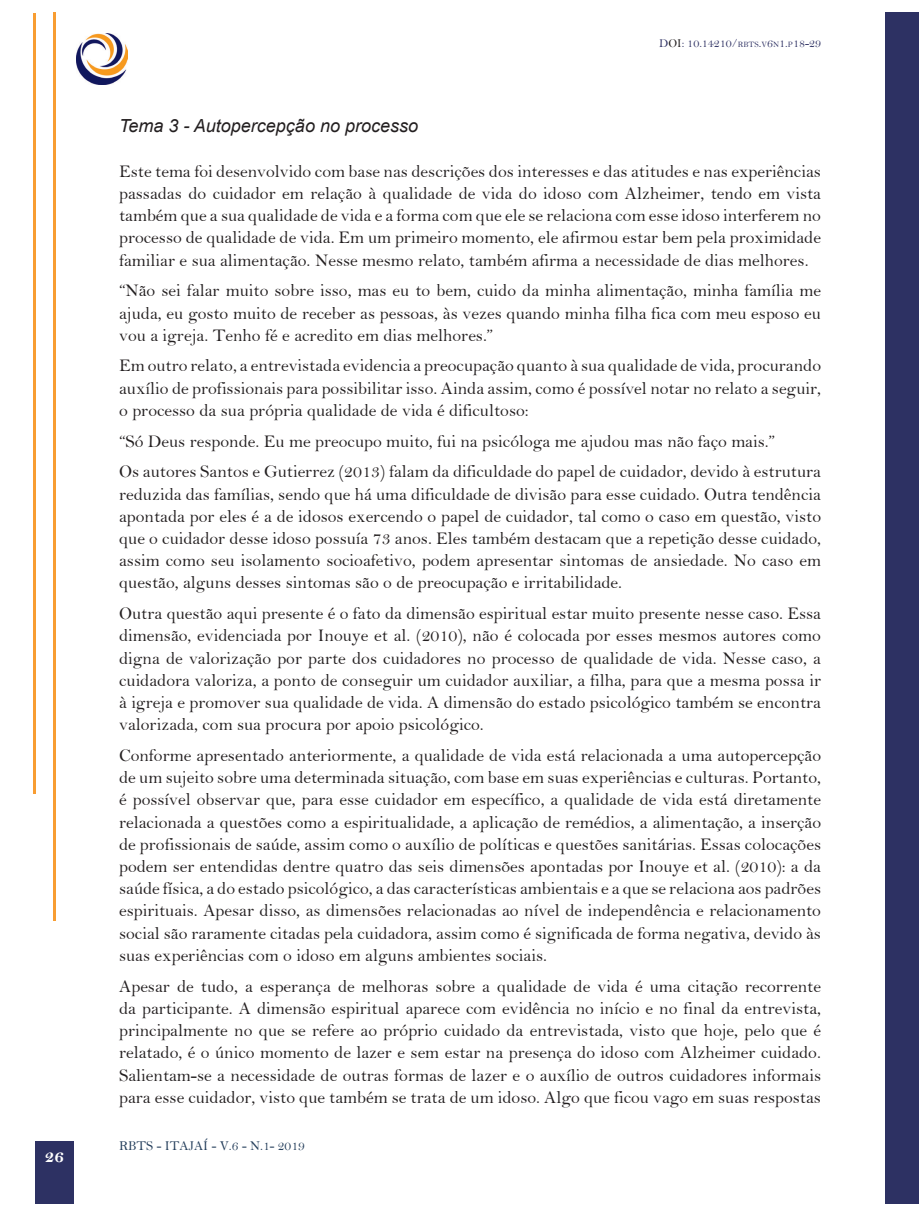
<style>
.page{position:relative;width:919px;height:1217px;background:#fff}
.page>*{position:absolute;margin:0;border:0;box-sizing:border-box;transform-origin:0 0}
.t1{font:italic 18px "Arial";color:#231f20}
.t2{font:18px "Bell MT Bold";color:#fff}
.TEXTO{font:17.85px/22.2px "Bell";color:#231f20;text-align:justify}
.t3{font:13.5px "Bell";color:#233d5a}
.t4{font:12px "Bell";color:#2e3163}
.s1{color:#231f20}
.s2{font-size:8.25px}
</style>
<div class="page">
<div style="left:35px;top:1140px;width:39px;height:63px;background:#2d3163"></div>
<div style="left:885px;top:13px;width:21px;height:1190px;background:#2d3163"></div>
<div style="left:906px;top:13px;width:12px;height:1190px;background:#2d3163"></div>
<hr style="left:53px;top:13px;width:3px;height:907px;background:#f89d32">
<hr style="left:33px;top:13px;width:2px;height:780px;background:#f89d32">
<img style="left:77px;top:33px;width:51px;height:52px">
<p class="t2" style="left:45px;top:1145px;width:21px">26</p>
<p class="t4" style="left:659px;top:36px;width:163px">D<span class="s1">OI</span>: 10.14210/<span class="s2">RBTS</span>.<span class="s2">V</span>6<span class="s2">N</span>1.<span class="s2">P</span>18-29</p>
<p class="t1" style="left:119px;top:114px;width:300px">Tema 3 - Autopercepção no processo</p>
<p class="TEXTO" style="left:119px;top:160px;width:703px">Este tema foi desenvolvido com base nas descrições dos interesses e das atitudes e nas experiências passadas do cuidador em relação à qualidade de vida do idoso com Alzheimer, tendo em vista também que a sua qualidade de vida e a forma com que ele se relaciona com esse idoso interferem no processo de qualidade de vida. Em um primeiro momento, ele afirmou estar bem pela proximidade familiar e sua alimentação. Nesse mesmo relato, também afirma a necessidade de dias melhores.</p>
<p class="TEXTO" style="left:119px;top:279px;width:703px">“Não sei falar muito sobre isso, mas eu to bem, cuido da minha alimentação, minha família me ajuda, eu gosto muito de receber as pessoas, às vezes quando minha filha fica com meu esposo eu vou a igreja. Tenho fé e acredito em dias melhores.”</p>
<p class="TEXTO" style="left:119px;top:354px;width:703px">Em outro relato, a entrevistada evidencia a preocupação quanto à sua qualidade de vida, procurando auxílio de profissionais para possibilitar isso. Ainda assim, como é possível notar no relato a seguir, o processo da sua própria qualidade de vida é dificultoso:</p>
<p class="TEXTO" style="left:119px;top:429px;width:657px">“Só Deus responde. Eu me preocupo muito, fui na psicóloga me ajudou mas não faço mais.”</p>
<p class="TEXTO" style="left:119px;top:460px;width:703px">Os autores Santos e Gutierrez (2013) falam da dificuldade do papel de cuidador, devido à estrutura reduzida das famílias, sendo que há uma dificuldade de divisão para esse cuidado. Outra tendência apontada por eles é a de idosos exercendo o papel de cuidador, tal como o caso em questão, visto que o cuidador desse idoso possuía 73 anos. Eles também destacam que a repetição desse cuidado, assim como seu isolamento socioafetivo, podem apresentar sintomas de ansiedade. No caso em questão, alguns desses sintomas são o de preocupação e irritabilidade.</p>
<p class="TEXTO" style="left:119px;top:602px;width:703px">Outra questão aqui presente é o fato da dimensão espiritual estar muito presente nesse caso. Essa dimensão, evidenciada por Inouye et al. (2010), não é colocada por esses mesmos autores como digna de valorização por parte dos cuidadores no processo de qualidade de vida. Nesse caso, a cuidadora valoriza, a ponto de conseguir um cuidador auxiliar, a filha, para que a mesma possa ir à igreja e promover sua qualidade de vida. A dimensão do estado psicológico também se encontra valorizada, com sua procura por apoio psicológico.</p>
<p class="TEXTO" style="left:119px;top:744px;width:703px">Conforme apresentado anteriormente, a qualidade de vida está relacionada a uma autopercepção de um sujeito sobre uma determinada situação, com base em suas experiências e culturas. Portanto, é possível observar que, para esse cuidador em específico, a qualidade de vida está diretamente relacionada a questões como a espiritualidade, a aplicação de remédios, a alimentação, a inserção de profissionais de saúde, assim como o auxílio de políticas e questões sanitárias. Essas colocações podem ser entendidas dentre quatro das seis dimensões apontadas por Inouye et al. (2010): a da saúde física, a do estado psicológico, a das características ambientais e a que se relaciona aos padrões espirituais. Apesar disso, as dimensões relacionadas ao nível de independência e relacionamento social são raramente citadas pela cuidadora, assim como é significada de forma negativa, devido às suas experiências com o idoso em alguns ambientes sociais.</p>
<p class="TEXTO" style="left:119px;top:974px;width:703px">Apesar de tudo, a esperança de melhoras sobre a qualidade de vida é uma citação recorrente da participante. A dimensão espiritual aparece com evidência no início e no final da entrevista, principalmente no que se refere ao próprio cuidado da entrevistada, visto que hoje, pelo que é relatado, é o único momento de lazer e sem estar na presença do idoso com Alzheimer cuidado.<br>Salientam-se a necessidade de outras formas de lazer e o auxílio de outros cuidadores informais para esse cuidador, visto que também se trata de um idoso. Algo que ficou vago em suas respostas</p>
<p class="t3" style="left:119px;top:1137px;width:187px">RBTS - ITAJAÍ - V.6 - N.1- 2019</p>
</div>
